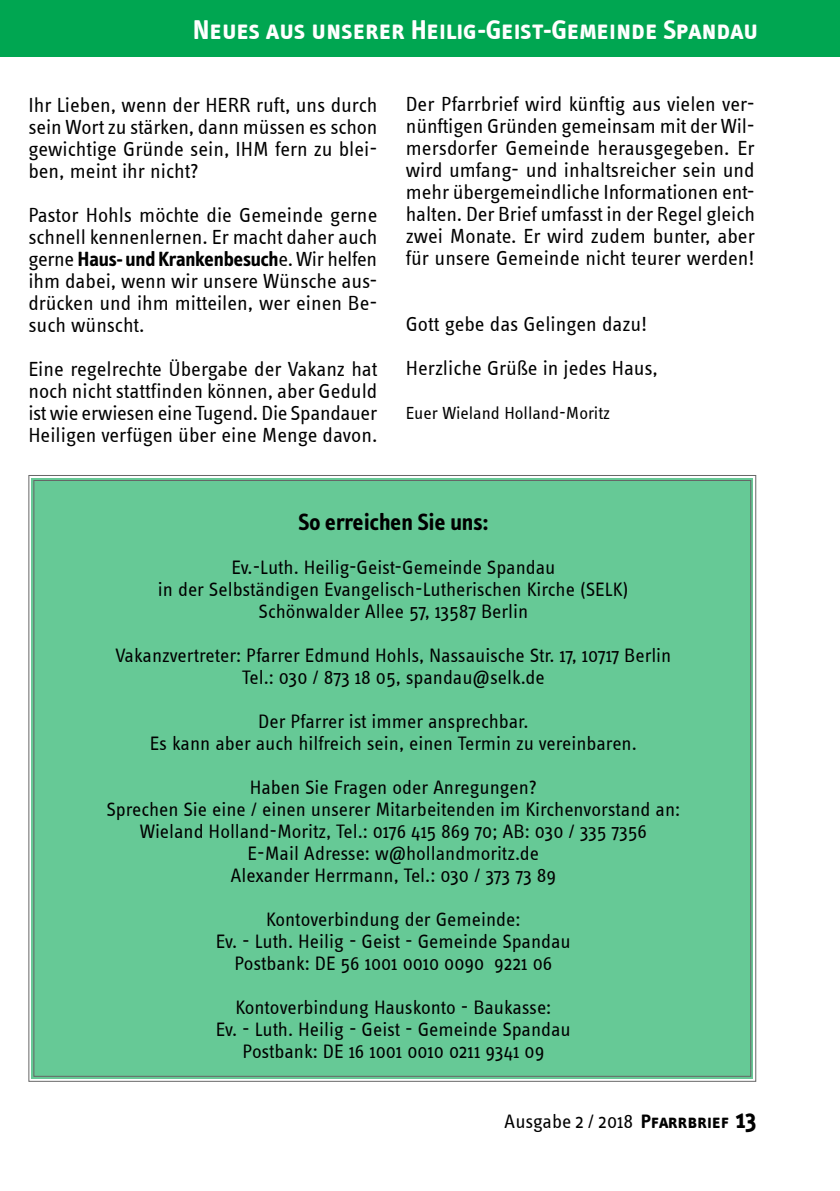
<style>
.page{position:relative;width:840px;height:1191px;background:#fff}
.page>*{position:absolute;margin:0;border:0;box-sizing:border-box;transform-origin:0 0}
.t1{font:28px "Info Text Bold Caps";color:#fff}
.t2{font:700 24px "Info Text";color:#000}
.t3{font:21px/22px "Selk Info";color:#000;text-align:justify}
.t4{font:700 21px "Info Text";letter-spacing:-.01em;color:#000}
.t5{font:20px/22px "Selk Info";color:#000;text-align:center}
.t6{font:18px "Selk Info";color:#000}
.s1{font-family:"Selk Info";font-weight:400}
.s2{font-family:"Info Text Bold Caps"}
.s3{font-family:"Info Text";font-weight:700;font-size:26px}
</style>
<div class="page">
<div style="left:0;top:0;width:839px;height:57px;background:#00a651"></div>
<div style="left:28px;top:475px;width:728px;height:607px;background:#66c996"></div>
<h1 class="t1" style="left:193px;top:14px;width:566px">Neues aus unserer Heilig-Geist-Gemeinde Spandau</h1>
<p class="t3" style="left:28px;top:94px;width:350px">Ihr Lieben, wenn der HERR ruft, uns durch sein Wort zu stärken, dann müssen es schon gewichtige Gründe sein, IHM fern zu blei&shy;ben, meint ihr nicht?</p>
<p class="t3" style="left:28px;top:204px;width:350px">Pastor Hohls möchte die Gemeinde gerne schnell kennenlernen. Er macht daher auch</p>
<p class="t4" style="left:28px;top:247px;width:350px"><span class="s1">gerne</span> Haus- und Krankenbesuch<span class="s1">e. Wir helfen</span></p>
<p class="t3" style="left:28px;top:270px;width:350px">ihm dabei, wenn wir unsere Wünsche aus&shy;drücken und ihm mitteilen, wer einen Be&shy;such wünscht.</p>
<p class="t3" style="left:28px;top:358px;width:350px">Eine regelrechte Übergabe der Vakanz hat noch nicht stattfinden können, aber Geduld ist wie erwiesen eine Tugend. Die Spandauer Heiligen verfügen über eine Menge davon.</p>
<p class="t3" style="left:405px;top:93px;width:350px">Der Pfarrbrief wird künftig aus vielen ver&shy;nünftigen Gründen gemeinsam mit der Wil&shy;mersdorfer Gemeinde herausgegeben. Er wird umfang- und inhaltsreicher sein und mehr übergemeindliche Informationen ent&shy;halten. Der Brief umfasst in der Regel gleich zwei Monate. Er wird zudem bunter, aber für unsere Gemeinde nicht teurer werden!</p>
<p class="t3" style="left:405px;top:302px;width:253px;line-height:44px">Gott gebe das Gelingen dazu!<br>Herzliche Grüße in jedes Haus,</p>
<p class="t6" style="left:405px;top:403px;width:206px">Euer Wieland Holland-Moritz</p>
<p class="t2" style="left:298px;top:508px;width:191px">So erreichen Sie uns:</p>
<p class="t5" style="left:158px;top:556px;width:472px">Ev.-Luth. Heilig-Geist-Gemeinde Spandau<br>in der Selbständigen Evangelisch-Lutherischen Kirche (SELK)<br>Schönwalder Allee 57, 13587 Berlin</p>
<p class="t5" style="left:115px;top:644px;width:557px">Vakanzvertreter: Pfarrer Edmund Hohls, Nassauische Str. 17, 10717 Berlin<br>Tel.: 030 / 873 18 05, spandau@selk.de</p>
<p class="t5" style="left:150px;top:710px;width:488px">Der Pfarrer ist immer ansprechbar.<br>Es kann aber auch hilfreich sein, einen Termin zu vereinbaren.</p>
<p class="t5" style="left:106px;top:776px;width:575px">Haben Sie Fragen oder Anregungen?<br>Sprechen Sie eine / einen unserer Mitarbeitenden im Kirchenvorstand an:<br>Wieland Holland-Moritz, Tel.: 0176 415 869 70; AB: 030 / 335 7356<br>E-Mail Adresse: w@hollandmoritz.de<br>Alexander Herrmann, Tel.: 030 / 373 73 89</p>
<p class="t5" style="left:216px;top:908px;width:356px">Kontoverbindung der Gemeinde:<br>Ev. - Luth. Heilig - Geist - Gemeinde Spandau<br>Postbank: DE 56 1001 0010 0090 9221 06</p>
<p class="t5" style="left:216px;top:996px;width:356px">Kontoverbindung Hauskonto - Baukasse:<br>Ev. - Luth. Heilig - Geist - Gemeinde Spandau<br>Postbank: DE 16 1001 0010 0211 9341 09</p>
<p class="t5" style="left:504px;top:1110px;width:253px">Ausgabe 2 / 2018 <span class="s2">Pfarrbrief</span> <span class="s3">13</span></p>
</div>
